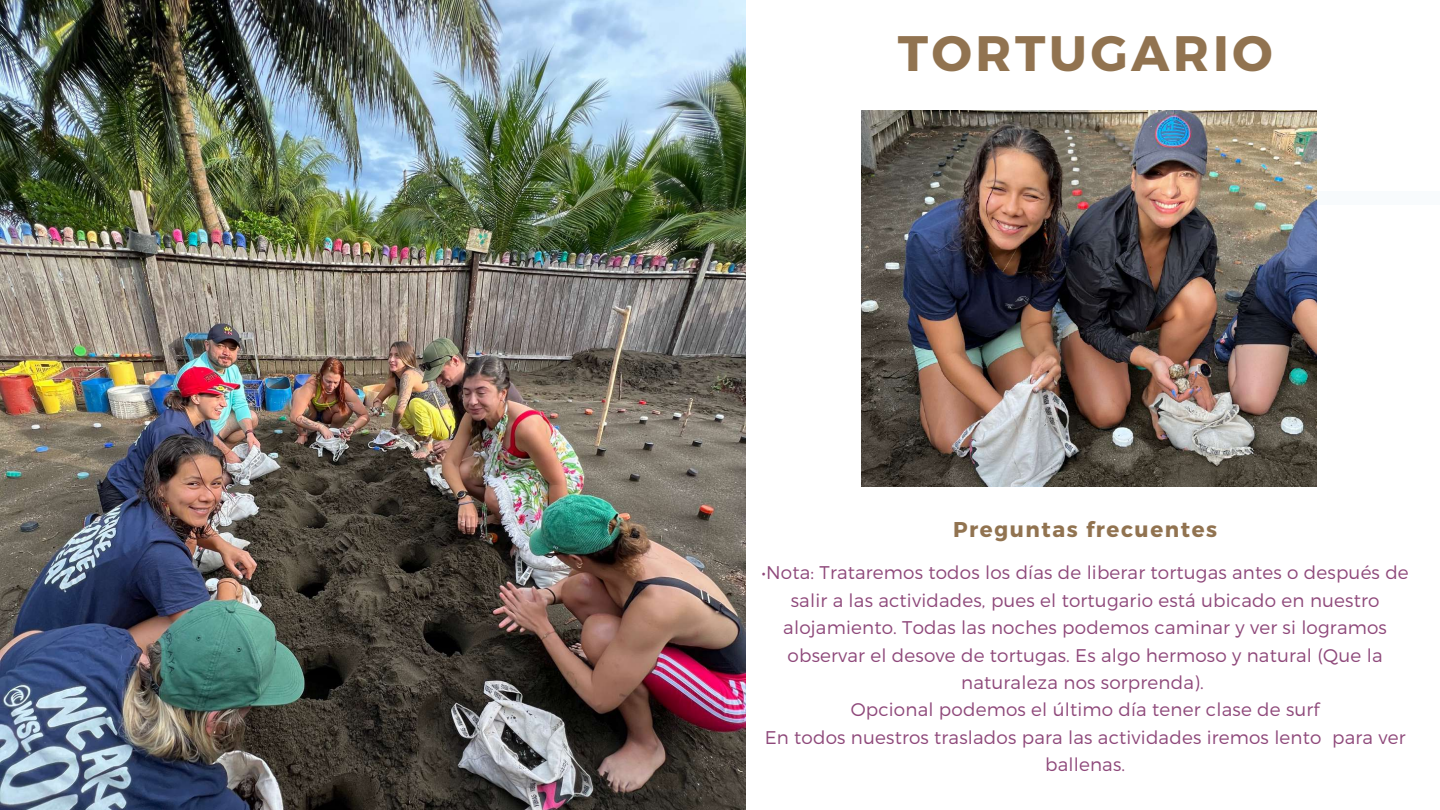
<style>
.page{position:relative;width:1440px;height:810px;background:#fff}
.page>*{position:absolute;margin:0;border:0;box-sizing:border-box;transform-origin:0 0}
.t1{font:700 49.8px "Montserrat";letter-spacing:.075em;color:#917350}
.t2{font:700 21.4px "Montserrat";letter-spacing:.075em;color:#917350}
.t3{font:300 18.4px/27.4px "Montserrat";letter-spacing:.01em;color:#8e487a;text-align:center}
</style>
<div class="page">
<div style="left:1288px;top:191px;width:152px;height:13px;background:#f8fbfd"></div>
<img style="left:0;top:0;width:746px;height:810px">
<img style="left:861px;top:111px;width:456px;height:375px">
<h1 class="t1" style="left:898px;top:21px;width:376px">TORTUGARIO</h1>
<p class="t2" style="left:953px;top:516px;width:266px">Preguntas frecuentes</p>
<p class="t3" style="left:761px;top:558px;width:649px">•Nota: Trataremos todos los días de liberar tortugas antes o después de salir a las actividades, pues el tortugario está ubicado en nuestro alojamiento. Todas las noches podemos caminar y ver si logramos observar el desove de tortugas. Es algo hermoso y natural (Que la naturaleza nos sorprenda).<br>Opcional podemos el último día tener clase de surf<br>En todos nuestros traslados para las actividades iremos lento para ver ballenas.</p>
</div>
